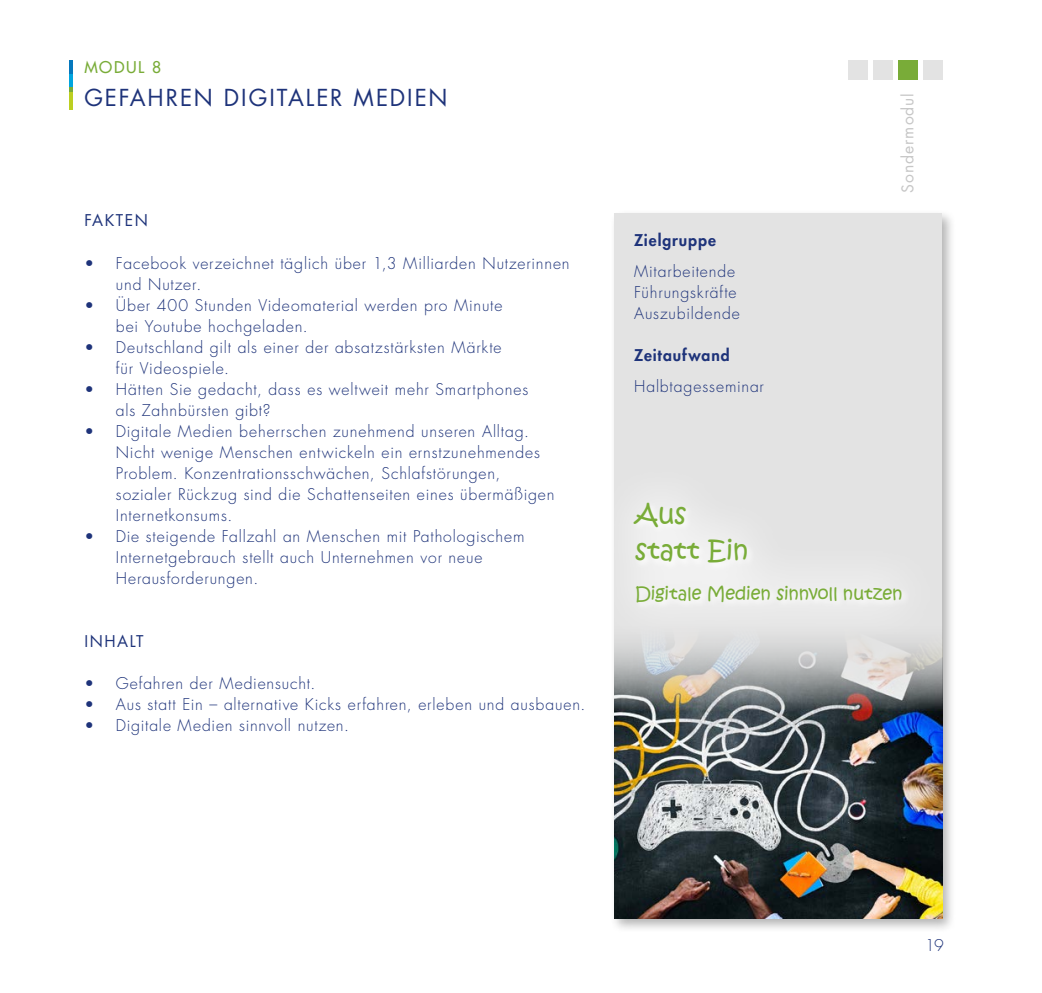
<style>
.page{position:relative;width:1042px;height:993px;background:#fff}
.page>*{position:absolute;margin:0;border:0;box-sizing:border-box;transform-origin:0 0}
.t1{font:26.25px/36.8px "Kristen ITC";letter-spacing:-.005em;color:#79ac38}
.H3_Titel_book{font:22.75px "Futura Std";letter-spacing:.085em;color:#1e337a}
.t2{font:17.5px "Kristen ITC";letter-spacing:-.005em;color:#79ac38}
.P_Text{font:300 15.75px/21px "Futura Std";letter-spacing:.055em;color:#1e337a}
.P_Text_heavy{font:800 15.75px "Futura Std";letter-spacing:.055em;color:#1e337a}
.H4_Überschift{font:15.75px "Futura Std";letter-spacing:.1em;color:#1e337a}
.t3{font:15.75px "Futura Std";letter-spacing:.06em;color:#c6c6c6}
.H3_Titel_book-2{font:500 15.75px "Futura Std";letter-spacing:.1em;color:#79ac38}
</style>
<div class="page">
<div style="left:610px;top:208px;width:346px;height:725px;background:#000;opacity:.3"></div>
<div style="left:614px;top:213px;width:328px;height:705px;background:#e3e3e3"></div>
<hr style="left:69px;top:60px;width:4px;height:14px;background:#0578bd">
<svg style="left:69px;top:87px;width:4px;height:5px"></svg>
<hr style="left:69px;top:74px;width:4px;height:13px;background:#00a5df">
<hr style="left:69px;top:92px;width:4px;height:17px;background:#bccf21">
<div style="left:591px;top:459px;width:354px;height:187px;background:linear-gradient(to right,#f2f2f2,#e1e1e1)"></div>
<img style="left:614px;top:615px;width:329px;height:303px">
<div style="left:923px;top:60px;width:20px;height:19px;background:#e3e3e3"></div>
<div style="left:898px;top:60px;width:20px;height:19px;background:#79ac38"></div>
<div style="left:873px;top:60px;width:20px;height:19px;background:#e3e3e3"></div>
<div style="left:848px;top:60px;width:20px;height:19px;background:#e3e3e3"></div>
<h3 class="H3_Titel_book-2" style="left:84px;top:57px;width:78px">MODUL 8</h3>
<h3 class="H3_Titel_book" style="left:84px;top:83px;width:364px">GEFAHREN DIGITALER MEDIEN</h3>
<h4 class="H4_Überschift" style="left:84px;top:210px;width:65px">FAKTEN</h4>
<p class="P_Text" style="left:116px;top:253px;width:455px;text-indent:-32px">• Facebook verzeichnet täglich über 1,3 Milliarden Nutzerinnen und Nutzer.</p>
<p class="P_Text" style="left:116px;top:295px;width:388px;text-indent:-32px">• Über 400 Stunden Videomaterial werden pro Minute bei Youtube hochgeladen.</p>
<p class="P_Text" style="left:116px;top:337px;width:387px;text-indent:-32px">• Deutschland gilt als einer der absatzstärksten Märkte für Videospiele.</p>
<p class="P_Text" style="left:116px;top:379px;width:414px;text-indent:-32px">• Hätten Sie gedacht, dass es weltweit mehr Smartphones als Zahnbürsten gibt?</p>
<p class="P_Text" style="left:116px;top:421px;width:440px;text-indent:-32px">• Digitale Medien beherrschen zunehmend unseren Alltag.<br>Nicht wenige Menschen entwickeln ein ernstzunehmendes Problem. Konzentrationsschwächen, Schlafstörungen, sozialer Rückzug sind die Schattenseiten eines übermäßigen Internetkonsums.</p>
<p class="P_Text" style="left:116px;top:526px;width:410px;text-indent:-32px">• Die steigende Fallzahl an Menschen mit Pathologischem<br>Internetgebrauch stellt auch Unternehmen vor neue<br>Herausforderungen.</p>
<h4 class="H4_Überschift" style="left:84px;top:630px;width:61px">INHALT</h4>
<p class="P_Text" style="left:84px;top:673px;width:233px">• Gefahren der Mediensucht.</p>
<p class="P_Text" style="left:84px;top:694px;width:502px">• Aus statt Ein – alternative Kicks erfahren, erleben und ausbauen.</p>
<p class="P_Text" style="left:84px;top:715px;width:266px">• Digitale Medien sinnvoll nutzen.</p>
<p class="P_Text_heavy" style="left:634px;top:230px;width:83px">Zielgruppe</p>
<p class="P_Text" style="left:634px;top:261px;width:103px">Mitarbeitende</p>
<p class="P_Text" style="left:634px;top:282px;width:104px">Führungskräfte</p>
<p class="P_Text" style="left:634px;top:303px;width:107px">Auszubildende</p>
<p class="P_Text_heavy" style="left:634px;top:345px;width:97px">Zeitaufwand</p>
<p class="P_Text" style="left:634px;top:376px;width:131px">Halbtagesseminar</p>
<p class="t3" style="left:898px;top:193px;width:101px;rotate:-90deg">Sondermodul</p>
<h1 class="t1" style="left:635px;top:496px;width:115px">Aus statt Ein</h1>
<p class="t2" style="left:635px;top:581px;width:269px">Digitale Medien sinnvoll nutzen</p>
</div>
